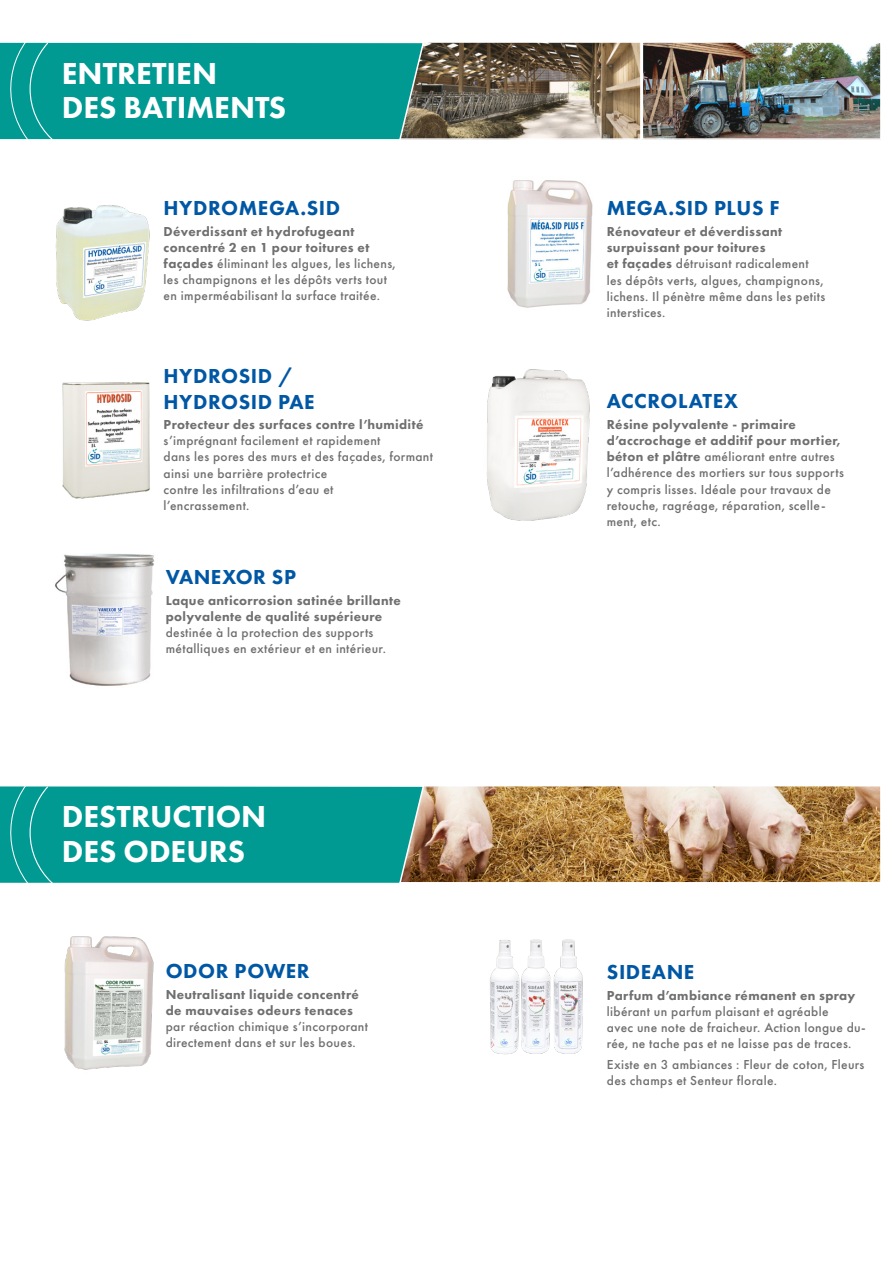
<style>
.page{position:relative;width:893px;height:1263px;background:#fff}
.page>*{position:absolute;margin:0;border:0;box-sizing:border-box;transform-origin:0 0}
.t1{font:800 31.5px/34.5px "Futura PT";color:#fff}
.t2{font:800 21px/25.2px "Futura PT";letter-spacing:.025em;color:#0057a4}
.t3{font:500 13.5px/16.2px "Futura PT";letter-spacing:.025em;color:#706f6f}
.t4{font:800 13.5px/16.2px "Futura PT";letter-spacing:.025em;color:#706f6f}
.s1{font-weight:800}
</style>
<div class="page">
<img style="left:425px;top:44px;width:214px;height:93px">
<div style="left:383px;top:41px;width:259px;height:99px;border:2px solid #fff"></div>
<img style="left:645px;top:44px;width:234px;height:93px">
<div style="left:642px;top:41px;width:240px;height:99px;border:2px solid #fff"></div>
<img style="left:425px;top:788px;width:454px;height:92px">
<div style="left:370px;top:785px;width:512px;height:98px;border:2px solid #fff"></div>
<svg style="left:0;top:41px;width:425px;height:99px;background:#0c9c95"></svg>
<svg style="left:0;top:785px;width:425px;height:98px;background:#0b9b94"></svg>
<img style="left:55px;top:205px;width:95px;height:116px">
<img style="left:62px;top:382px;width:88px;height:117px">
<img style="left:55px;top:553px;width:100px;height:133px">
<img style="left:507px;top:180px;width:86px;height:128px">
<img style="left:487px;top:369px;width:103px;height:152px">
<img style="left:64px;top:936px;width:90px;height:134px">
<img style="left:490px;top:939px;width:93px;height:116px">
<h1 class="t1" style="left:62px;top:55px;width:226px">ENTRETIEN<br>DES BATIMENTS</h1>
<h2 class="t2" style="left:164px;top:195px;width:178px">HYDROMEGA.SID</h2>
<p class="t3" style="left:164px;top:223px;width:234px"><span class="s1">Déverdissant et hydrofugeant concentré 2 en 1 pour toitures et façades</span> éliminant les algues, les lichens, les champignons et les dépôts verts tout en imperméabilisant la surface traitée.</p>
<h2 class="t2" style="left:164px;top:363px;width:153px">HYDROSID /<br>HYDROSID PAE</h2>
<p class="t4" style="left:164px;top:416px;width:261px">Protecteur des surfaces contre l’humidité</p>
<p class="t3" style="left:164px;top:433px;width:271px">s’imprégnant facilement et rapidement<br>dans les pores des murs et des façades, formant ainsi une barrière protectrice<br>contre les infiltrations d’eau et<br>l’encrassement.</p>
<h2 class="t2" style="left:166px;top:564px;width:132px">VANEXOR SP</h2>
<p class="t4" style="left:166px;top:592px;width:236px">Laque anticorrosion satinée brillante polyvalente de qualité supérieure</p>
<p class="t3" style="left:166px;top:624px;width:222px">destinée à la protection des supports métalliques en extérieur et en intérieur.</p>
<h1 class="t1" style="left:62px;top:799px;width:206px">DESTRUCTION<br>DES ODEURS</h1>
<h2 class="t2" style="left:166px;top:958px;width:145px">ODOR POWER</h2>
<p class="t4" style="left:166px;top:986px;width:194px">Neutralisant liquide concentré de mauvaises odeurs tenaces</p>
<p class="t3" style="left:166px;top:1019px;width:204px">par réaction chimique s’incorporant directement dans et sur les boues.</p>
<h2 class="t2" style="left:607px;top:195px;width:174px">MEGA.SID PLUS F</h2>
<p class="t3" style="left:607px;top:223px;width:220px"><span class="s1">Rénovateur et déverdissant surpuissant pour toitures<br>et façades</span> détruisant radicalement les dépôts verts, algues, champignons, lichens. Il pénètre même dans les petits interstices.</p>
<h2 class="t2" style="left:607px;top:388px;width:133px">ACCROLATEX</h2>
<p class="t3" style="left:607px;top:416px;width:239px"><span class="s1">Résine polyvalente - primaire d’accrochage et additif pour mortier, béton et plâtre</span> améliorant entre autres l’adhérence des mortiers sur tous supports y compris lisses. Idéale pour travaux de retouche, ragréage, réparation, scelle&shy;ment, etc.</p>
<h2 class="t2" style="left:607px;top:959px;width:89px">SIDEANE</h2>
<p class="t4" style="left:607px;top:987px;width:250px">Parfum d’ambiance rémanent en spray</p>
<p class="t3" style="left:607px;top:1003px;width:260px">libérant un parfum plaisant et agréable<br>avec une note de fraicheur. Action longue du&shy;rée, ne tache pas et ne laisse pas de traces.</p>
<p class="t3" style="left:607px;top:1056px;width:259px">Existe en 3 ambiances : Fleur de coton, Fleurs des champs et Senteur florale.</p>
</div>
